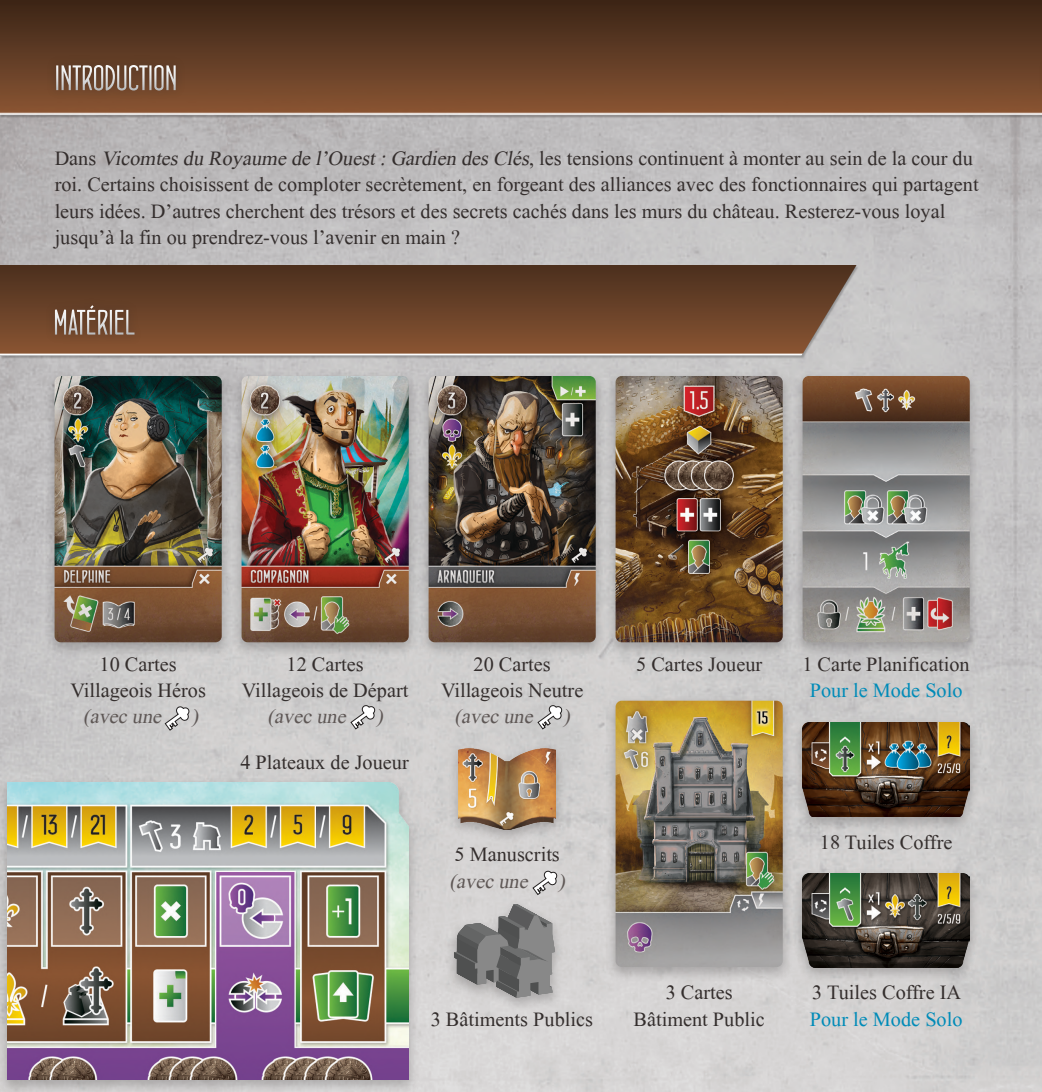
<style>
.page{position:relative;width:1042px;height:1092px;background:#fff}
.page>*{position:absolute;margin:0;border:0;box-sizing:border-box;transform-origin:0 0}
.t1{font:40.25px "Concurso Italian BTN";color:#fff}
.t2{font:24.5px/26.2px "Shonar Bangla";color:#342e2d;text-align:center}
.t3{font:24.5px "Shonar Bangla";color:#008bb8}
.s1{font-style:italic}
.s2{font-style:italic;color:#5e5755}
.s3{color:#008bb8}
</style>
<div class="page">
<img style="left:0;top:0;width:1042px;height:1091px">
<div style="left:46px;top:54px;width:140px;height:46px;background:#231f20;opacity:.25"></div>
<img style="left:0;top:265px;width:1017px;height:102px">
<div style="left:45px;top:295px;width:100px;height:50px;background:#231f20;opacity:.25"></div>
<hr style="left:1038px;top:54px;width:4px;height:47px;background:#231f20;opacity:.25">
<div style="left:791px;top:866px;width:189px;height:116px;background:#231f20;opacity:.25"></div>
<img style="left:802px;top:873px;width:168px;height:93px">
<div style="left:791px;top:716px;width:189px;height:116px;background:#231f20;opacity:.25"></div>
<img style="left:802px;top:722px;width:168px;height:94px">
<div style="left:44px;top:370px;width:189px;height:288px;background:#231f20;opacity:.25"></div>
<img style="left:55px;top:376px;width:167px;height:266px">
<div style="left:231px;top:370px;width:189px;height:288px;background:#231f20;opacity:.25"></div>
<img style="left:242px;top:376px;width:167px;height:266px">
<div style="left:417px;top:370px;width:189px;height:288px;background:#231f20;opacity:.25"></div>
<img style="left:428px;top:376px;width:168px;height:266px">
<div style="left:604px;top:370px;width:189px;height:288px;background:#231f20;opacity:.25"></div>
<img style="left:615px;top:376px;width:168px;height:266px">
<div style="left:604px;top:694px;width:189px;height:288px;background:#231f20;opacity:.25"></div>
<img style="left:615px;top:700px;width:168px;height:266px">
<div style="left:791px;top:370px;width:189px;height:288px;background:#231f20;opacity:.25"></div>
<img style="left:802px;top:376px;width:168px;height:266px">
<svg style="left:164px;top:705px;width:26px;height:26px"></svg>
<svg style="left:350px;top:704px;width:25px;height:25px"></svg>
<svg style="left:537px;top:704px;width:25px;height:25px"></svg>
<svg style="left:532px;top:870px;width:25px;height:25px"></svg>
<div style="left:0;top:776px;width:419px;height:315px;background:#231f20;opacity:.25"></div>
<img style="left:7px;top:782px;width:402px;height:297px">
<div style="left:447px;top:742px;width:120px;height:102px;background:#231f20;opacity:.25"></div>
<img style="left:458px;top:748px;width:98px;height:81px">
<div style="left:444px;top:898px;width:121px;height:114px;background:#231f20;opacity:.25"></div>
<svg style="left:454px;top:904px;width:101px;height:93px;background:#8a8989"></svg>
<p class="t1" style="left:55px;top:57px;width:124px">INTRODUCTION</p>
<p class="t2" style="left:55px;top:148px;width:925px;text-align:left">Dans <span class="s1">VicomtesduRoyaumedel’Ouest:GardiendesClés</span>, les tensions continuent à monter au sein de la cour du roi. Certains choisissent de comploter secrètement, en forgeant des alliances avec des fonctionnaires qui partagent leurs idées. D’autres cherchent des trésors et des secrets cachés dans les murs du château. Resterez-vous loyal jusqu’à la fin ou prendrez-vous l’avenir en main ?</p>
<p class="t1" style="left:53px;top:301px;width:83px">MATÉRIEL</p>
<p class="t2" style="left:70px;top:653px;width:137px">10 Cartes<br>Villageois Héros <span class="s2">(avecune )</span></p>
<p class="t2" style="left:287px;top:653px;width:79px">12 Cartes</p>
<p class="t2" style="left:242px;top:680px;width:168px">Villageois de Départ <span class="s2">(avecune )</span></p>
<p class="t2" style="left:240px;top:751px;width:170px">4 Plateaux de Joueur</p>
<p class="t2" style="left:473px;top:653px;width:79px">20 Cartes</p>
<p class="t2" style="left:441px;top:680px;width:144px">Villageois Neutre <span class="s2">(avecune )</span></p>
<p class="t2" style="left:449px;top:844px;width:122px;text-align:left">5 Manuscrits <span class="s2">(avecune )</span></p>
<p class="t2" style="left:431px;top:1008px;width:164px">3 Bâtiments Publics</p>
<p class="t2" style="left:636px;top:653px;width:128px">5 Cartes Joueur</p>
<p class="t2" style="left:802px;top:653px;width:169px;text-align:left">1 Carte Planification<br><span class="s3">Pour le Mode Solo</span></p>
<p class="t2" style="left:820px;top:831px;width:134px">18 Tuiles Coffre</p>
<p class="t2" style="left:633px;top:982px;width:133px">3 Cartes<br>Bâtiment Public</p>
<p class="t2" style="left:812px;top:982px;width:150px">3 Tuiles Coffre IA</p>
<p class="t3" style="left:810px;top:1005px;width:154px">Pour le Mode Solo</p>
</div>
